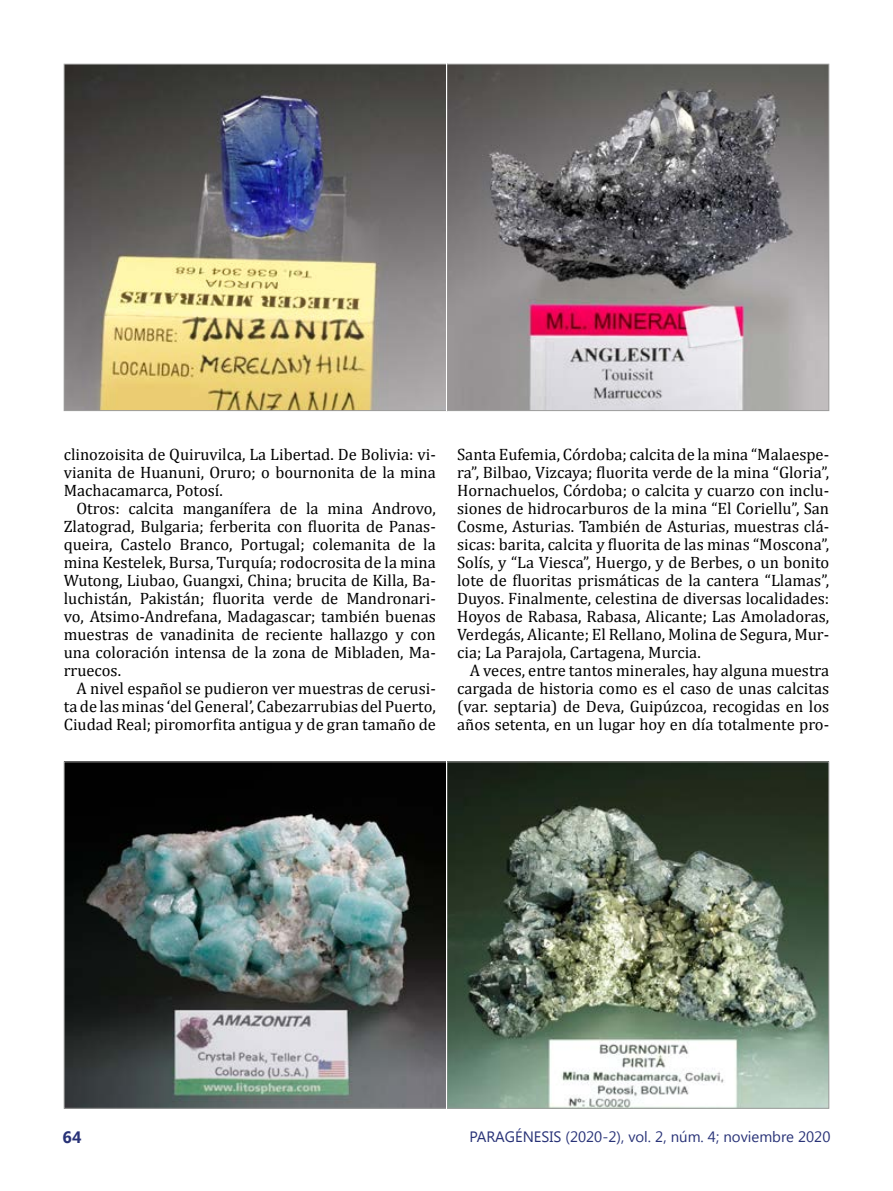
<style>
.page{position:relative;width:893px;height:1191px;background:#fff}
.page>*{position:absolute;margin:0;border:0;box-sizing:border-box;transform-origin:0 0}
.t1{font:16.5px/18px "Cambria";color:#000;text-align:justify}
.t2{font:700 16.5px "Segoe UI";color:#283277}
.t3{font:15px "Segoe UI";color:#283277}
</style>
<div class="page">
<img style="left:66px;top:66px;width:761px;height:343px">
<img style="left:66px;top:763px;width:761px;height:343px">
<hr style="left:446px;top:62px;width:1px;height:349px;background:#fff">
<hr style="left:446px;top:760px;width:1px;height:350px;background:#fff">
<p class="t1" style="left:64px;top:445px;width:374px">clinozoisita de Quiruvilca, La Libertad. De Bolivia: vi&shy;vianita de Huanuni, Oruro; o bournonita de la mina Machacamarca, Potosí.</p>
<p class="t1" style="left:64px;top:499px;width:374px;text-indent:13px">Otros: calcita manganífera de la mina Androvo, Zlatograd, Bulgaria; ferberita con fluorita de Panas&shy;queira, Castelo Branco, Portugal; colemanita de la mina Kestelek, Bursa, Turquía; rodocrosita de la mina Wutong, Liubao, Guangxi, China; brucita de Killa, Ba&shy;luchistán, Pakistán; fluorita verde de Mandronari&shy;vo, Atsimo-Andrefana, Madagascar; también buenas muestras de vanadinita de reciente hallazgo y con una coloración intensa de la zona de Mibladen, Ma&shy;rruecos.</p>
<p class="t1" style="left:64px;top:679px;width:374px;text-indent:13px">A nivel español se pudieron ver muestras de cerusi&shy;ta de las minas ‘del General’, Cabezarrubias del Puerto, Ciudad Real; piromorfita antigua y de gran tamaño de</p>
<p class="t1" style="left:457px;top:445px;width:374px">Santa Eufemia, Córdoba; calcita de la mina “Malaespe&shy;ra”, Bilbao, Vizcaya; fluorita verde de la mina “Gloria”, Hornachuelos, Córdoba; o calcita y cuarzo con inclu&shy;siones de hidrocarburos de la mina “El Coriellu”, San Cosme, Asturias. También de Asturias, muestras clá&shy;sicas: barita, calcita y fluorita de las minas “Moscona”, Solís, y “La Viesca”, Huergo, y de Berbes, o un bonito lote de fluoritas prismáticas de la cantera “Llamas”, Duyos. Finalmente, celestina de diversas localidades:<br>Hoyos de Rabasa, Rabasa, Alicante; Las Amoladoras, Verdegás, Alicante; El Rellano, Molina de Segura, Mur&shy;cia; La Parajola, Cartagena, Murcia.</p>
<p class="t1" style="left:457px;top:661px;width:374px;text-indent:13px">A veces, entre tantos minerales, hay alguna muestra cargada de historia como es el caso de unas calcitas (var. septaria) de Deva, Guipúzcoa, recogidas en los años setenta, en un lugar hoy en día totalmente pro-</p>
<p class="t2" style="left:63px;top:1125px;width:20px">64</p>
<p class="t3" style="left:469px;top:1126px;width:362px">PARAGÉNESIS (2020-2), vol. 2, núm. 4; noviembre 2020</p>
</div>
